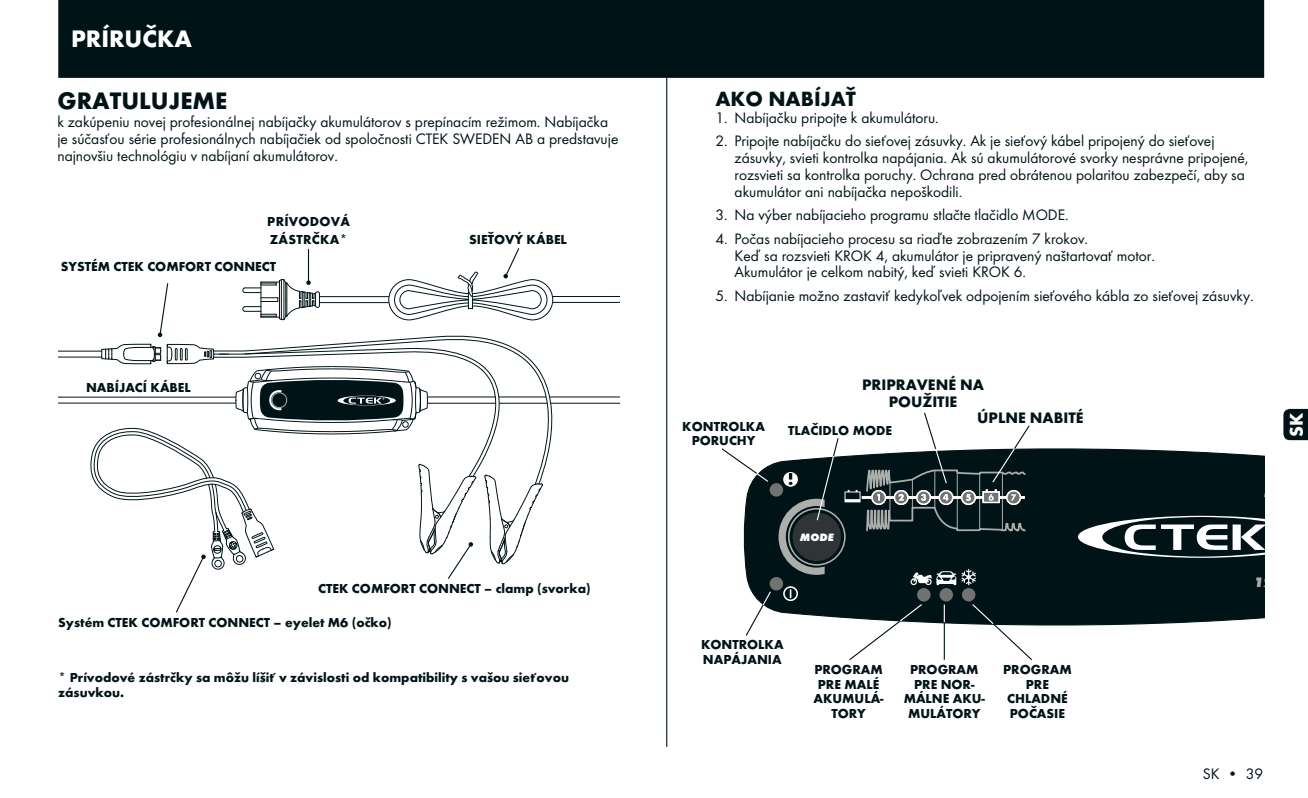
<style>
.page{position:relative;width:1308px;height:798px;background:#fff}
.page>*{position:absolute;margin:0;border:0;box-sizing:border-box;transform-origin:0 0}
.t1{font:700 24.75px "Futura";color:#001418}
.t2{font:700 24.75px "Futura";color:#fff}
.t3{font:700 21.38px "Futura";color:#001418}
.t4{font:700 19.12px "Futura";color:#fff}
.t5{font:15.75px/16.9px "Futura Boo";color:#001418}
.t6{font:700 15.75px "Futura";color:#001418}
.t7{font:700 13.5px/14.6px "Futura";color:#001418;text-align:center}
.t8{font:700 13.5px/18px "Futura";letter-spacing:.02em;color:#001418}
.t9{font:italic 700 expanded 11.03px "Futura";color:#fff}
</style>
<div class="page">
<hr style="left:666px;top:51px;width:1px;height:695px;background:#001418">
<svg style="left:1283px;top:409px;width:24px;height:31px"></svg>
<div style="left:743px;top:448px;width:521px;height:178px;background:#001418"></div>
<div style="left:769px;top:576px;width:14px;height:14px;background:#707372;border-radius:50%"></div>
<div style="left:769px;top:483px;width:14px;height:13px;background:#707372;border-radius:50%"></div>
<svg style="left:1078px;top:515px;width:186px;height:42px"></svg>
<hr style="left:551px;top:402px;width:69px;height:1px;background:#001418">
<hr style="left:549px;top:396px;width:71px;height:1px;background:#001418">
<hr style="left:58px;top:396px;width:178px;height:1px;background:#001418">
<hr style="left:58px;top:402px;width:178px;height:1px;background:#001418">
<hr style="left:58px;top:356px;width:43px;height:1px;background:#001418">
<hr style="left:58px;top:350px;width:43px;height:1px;background:#001418">
<hr style="left:319px;top:296px;width:70px;height:1px;background:#001418">
<hr style="left:319px;top:302px;width:70px;height:1px;background:#001418">
<hr style="left:553px;top:302px;width:67px;height:1px;background:#001418">
<hr style="left:553px;top:296px;width:67px;height:1px;background:#001418">
<svg style="left:347px;top:336px;width:218px;height:137px"></svg>
<hr style="left:308px;top:249px;width:1px;height:33px;background:#001418">
<svg style="left:242px;top:279px;width:78px;height:41px"></svg>
<svg style="left:388px;top:248px;width:165px;height:72px"></svg>
<svg style="left:158px;top:283px;width:11px;height:54px"></svg>
<svg style="left:88px;top:343px;width:455px;height:270px"></svg>
<div style="left:58px;top:0;width:1206px;height:78px;background:#001418"></div>
<svg style="left:721px;top:448px;width:48px;height:34px"></svg>
<svg style="left:744px;top:590px;width:28px;height:46px"></svg>
<svg style="left:778px;top:412px;width:255px;height:248px"></svg>
<h1 class="t2" style="left:71px;top:24px;width:122px">PRÍRUČKA</h1>
<h1 class="t1" style="left:57px;top:85px;width:171px">GRATULUJEME</h1>
<p class="t5" style="left:57px;top:113px;width:562px">k zakúpeniu novej profesionálnej nabíjačky akumulátorov s prepínacím režimom. Nabíjačka je súčasťou série profesionálnych nabíjačiek od spoločnosti CTEK SWEDEN AB a predstavuje najnovšiu technológiu v nabíjaní akumulátorov.</p>
<p class="t8" style="left:267px;top:212px;width:84px">PRÍVODOVÁ<br>ZÁSTRČKA*</p>
<p class="t7" style="left:61px;top:259px;width:217px">SYSTÉM CTEK COMFORT CONNECT</p>
<p class="t7" style="left:86px;top:379px;width:106px">NABÍJACÍ KÁBEL</p>
<p class="t7" style="left:469px;top:231px;width:99px">SIEŤOVÝ KÁBEL</p>
<h2 class="t3" style="left:715px;top:86px;width:142px">AKO NABÍJAŤ</h2>
<p class="t5" style="left:715px;top:109px;width:225px">1. Nabíjačku pripojte k akumulátoru.</p>
<p class="t5" style="left:734px;top:133px;width:515px;text-indent:-19px">2. Pripojte nabíjačku do sieťovej zásuvky. Ak je sieťový kábel pripojený do sieťovej zásuvky, svieti kontrolka napájania. Ak sú akumulátorové svorky nesprávne pripojené, rozsvieti sa kontrolka poruchy. Ochrana pred obrátenou polaritou zabezpečí, aby sa akumulátor ani nabíjačka nepoškodili.</p>
<p class="t5" style="left:715px;top:206px;width:355px">3. Na výber nabíjacieho programu stlačte tlačidlo MODE.</p>
<p class="t5" style="left:734px;top:230px;width:422px;text-indent:-19px">4. Počas nabíjacieho procesu sa riaďte zobrazením 7 krokov.<br>Keď sa rozsvieti KROK 4, akumulátor je pripravený naštartovať motor.<br>Akumulátor je celkom nabitý, keď svieti KROK 6.</p>
<p class="t5" style="left:715px;top:287px;width:539px">5. Nabíjanie možno zastaviť kedykoľvek odpojením sieťového kábla zo sieťovej zásuvky.</p>
<p class="t7" style="left:682px;top:418px;width:84px">KONTROLKA<br>PORUCHY</p>
<p class="t6" style="left:862px;top:375px;width:11px">pripravené</p>
<p class="t6" style="left:960px;top:375px;width:13px">na</p>
<p class="t6" style="left:888px;top:392px;width:12px">pou</p>
<p class="t6" style="left:922px;top:392px;width:17px">žitie</p>
<p class="t6" style="left:977px;top:407px;width:22px">úplne</p>
<p class="t6" style="left:1029px;top:407px;width:10px">nabité</p>
<p class="t7" style="left:788px;top:423px;width:106px">TLAČIDLO MODE</p>
<p class="t4" style="left:1284px;top:437px;width:26px;rotate:-90deg">SK</p>
<p class="t7" style="left:318px;top:580px;width:274px">CTEK COMFORT CONNECT – clamp (svorka)</p>
<p class="t7" style="left:58px;top:615px;width:335px">Systém CTEK COMFORT CONNECT – eyelet M6 (očko)</p>
<p class="t9" style="left:799px;top:530px;width:35px">MODE</p>
<p class="t7" style="left:701px;top:636px;width:84px;text-align:left">KONTROLKA<br>NAPÁJANIA</p>
<p class="t7" style="left:58px;top:669px;width:512px;text-align:left">* Prívodové zástrčky sa môžu líšiť v závislosti od kompatibility s vašou sieťovou zásuvkou.</p>
<p class="t7" style="left:813px;top:661px;width:72px">PROGRAM<br>PRE MALÉ<br>AKUMULÁ-<br>TORY</p>
<p class="t7" style="left:903px;top:661px;width:83px">PROGRAM<br>PRE NOR-<br>MÁLNE AKU-<br>MULÁTORY</p>
<p class="t7" style="left:1003px;top:661px;width:70px">PROGRAM<br>PRE<br>CHLADNÉ<br>POČASIE</p>
<p class="t5" style="left:1202px;top:764px;width:62px">SK • 39</p>
</div>
